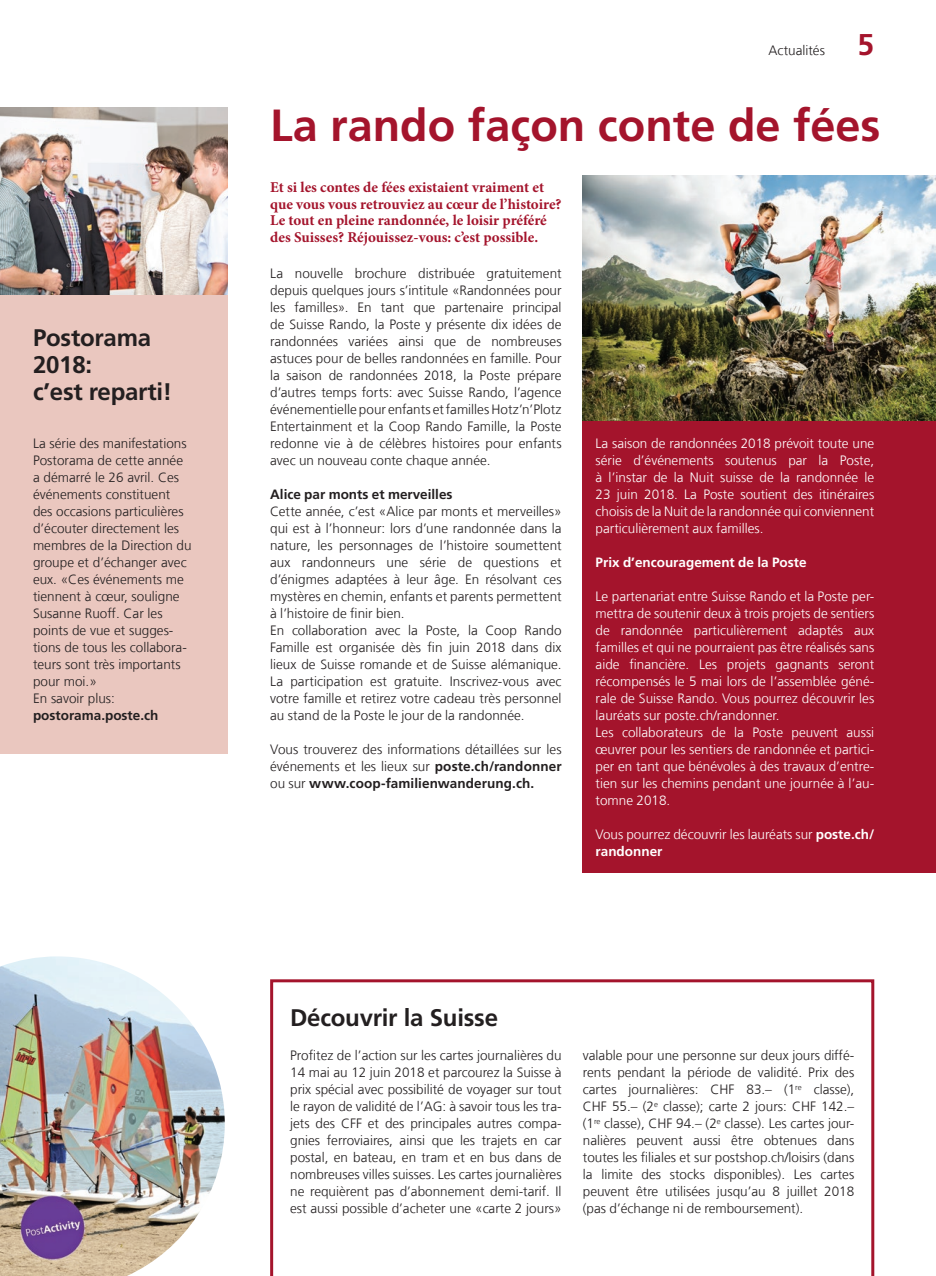
<style>
.page{position:relative;width:936px;height:1276px;background:#fff}
.page>*{position:absolute;margin:0;border:0;box-sizing:border-box;transform-origin:0 0}
.t1{font:700 45px "Frutiger LT Com";color:#a4142c}
.t2{font:700 30px "Frutiger LT Com";color:#a4142c}
.t3{font:700 24px/27px "Frutiger LT Com";letter-spacing:-.01em;color:#231f20}
.t4{font:700 15px/16.5px "Minion Pro";color:#a4142c}
.t5{font:300 13.5px/17px "Frutiger LT Com";color:#231f20;text-align:justify}
.t6{font:300 13.5px/17px "Frutiger LT Com";color:#fff}
.t7{font:700 13.5px "Frutiger LT Com";color:#231f20}
.t8{font:700 13.5px "Frutiger LT Com";color:#fff}
.s1{font-weight:700}
</style>
<div class="page">
<img style="left:583px;top:175px;width:352px;height:246px">
<div style="left:583px;top:421px;width:352px;height:452px;background:#a4142c"></div>
<svg style="left:270px;top:979px;width:604px;height:297px"></svg>
<img style="left:0;top:956px;width:225px;height:320px">
<div style="left:0;top:107px;width:227px;height:647px;background:#eac7bf"></div>
<img style="left:0;top:107px;width:227px;height:187px">
<h3 class="t3" style="left:33px;top:324px;width:141px">Postorama<br>2018:<br>c’est reparti!</h3>
<p class="t5" style="left:33px;top:434px;width:160px;text-align:left">La série des manifestations<br>Postorama de cette année a démarré le 26 avril. Ces événements constituent des occasions particulières d’écouter directement les membres de la Direction du groupe et d’échanger avec eux. «Ces événements me tiennent à cœur, souligne<br>Susanne Ruoff. Car les points de vue et sugges&shy;tions de tous les collabora&shy;teurs sont très importants pour moi.»<br>En savoir plus:</p>
<p class="t7" style="left:33px;top:707px;width:127px">postorama.poste.ch</p>
<p class="t5" style="left:768px;top:42px;width:58px">Actualités</p>
<h2 class="t2" style="left:857px;top:27px;width:18px">5</h2>
<h1 class="t1" style="left:270px;top:99px;width:612px">La rando façon conte de fées</h1>
<p class="t4" style="left:270px;top:179px;width:293px">Et si les contes de fées existaient vraiment et que vous vous retrouviez au cœur de l’histoire?<br>Le tout en pleine randonnée, le loisir préféré des Suisses? Réjouissez-vous: c’est possible.</p>
<p class="t5" style="left:270px;top:264px;width:293px">La nouvelle brochure distribuée gratuitement depuis quelques jours s’intitule «Randonnées pour les familles». En tant que partenaire principal de Suisse Rando, la Poste y présente dix idées de randonnées variées ainsi que de nombreuses astuces pour de belles randonnées en famille. Pour la saison de randonnées 2018, la Poste prépare d’autres temps forts: avec Suisse Rando, l’agence événementielle pour enfants et familles Hotz’n’Plotz Entertainment et la Coop Rando Famille, la Poste redonne vie à de célèbres histoires pour enfants avec un nouveau conte chaque année.</p>
<p class="t7" style="left:270px;top:486px;width:184px">Alice par monts et merveilles</p>
<p class="t5" style="left:270px;top:503px;width:293px;text-align:left">Cette année, c’est «Alice par monts et merveilles» qui est à l’honneur: lors d’une randonnée dans la nature, les personnages de l’histoire soumettent aux randonneurs une série de questions et d’énigmes adaptées à leur âge. En résolvant ces mystères en chemin, enfants et parents permettent à l’histoire de finir bien.<br>En collaboration avec la Poste, la Coop Rando Famille est organisée dès fin juin 2018 dans dix lieux de Suisse romande et de Suisse alémanique.<br>La participation est gratuite. Inscrivez-vous avec votre famille et retirez votre cadeau très personnel au stand de la Poste le jour de la randonnée.</p>
<p class="t5" style="left:270px;top:741px;width:293px">Vous trouverez des informations détaillées sur les événements et les lieux sur <span class="s1">poste.ch/randonner </span>ou sur <span class="s1">www.coop-familienwanderung.ch.</span></p>
<p class="t6" style="left:595px;top:434px;width:280px;text-align:justify">La saison de randonnées 2018 prévoit toute une série d’événements soutenus par la Poste, à l’instar de la Nuit suisse de la randonnée le 23 juin 2018. La Poste soutient des itinéraires choisis de la Nuit de la randonnée qui conviennent particulièrement aux familles.</p>
<p class="t8" style="left:595px;top:554px;width:212px">Prix d’encouragement de la Poste</p>
<p class="t6" style="left:595px;top:588px;width:280px">Le partenariat entre Suisse Rando et la Poste per&shy;mettra de soutenir deux à trois projets de sentiers de randonnée particulièrement adaptés aux familles et qui ne pourraient pas être réalisés sans aide financière. Les projets gagnants seront récompensés le 5 mai lors de l’assemblée géné&shy;rale de Suisse Rando. Vous pourrez découvrir les lauréats sur poste.ch/randonner.<br>Les collaborateurs de la Poste peuvent aussi œuvrer pour les sentiers de randonnée et partici&shy;per en tant que bénévoles à des travaux d’entre&shy;tien sur les chemins pendant une journée à l’au&shy;tomne 2018.</p>
<p class="t6" style="left:595px;top:826px;width:280px">Vous pourrez découvrir les lauréats sur <span class="s1">poste.ch/ randonner</span></p>
<h3 class="t3" style="left:290px;top:1004px;width:209px">Découvrir la Suisse</h3>
<p class="t5" style="left:290px;top:1047px;width:273px">Profitez de l’action sur les cartes journalières du 14 mai au 12 juin 2018 et parcourez la Suisse à prix spécial avec possibilité de voyager sur tout le rayon de validité de l’AG: à savoir tous les tra&shy;jets des CFF et des principales autres compa&shy;gnies ferroviaires, ainsi que les trajets en car postal, en bateau, en tram et en bus dans de nombreuses villes suisses. Les cartes journalières ne requièrent pas d’abonnement demi-tarif. Il est aussi possible d’acheter une «carte 2 jours»</p>
<p class="t5" style="left:583px;top:1047px;width:273px">valable pour une personne sur deux jours diffé&shy;rents pendant la période de validité. Prix des cartes journalières: CHF 83.– (1<sup>re</sup> classe), CHF 55.– (2<sup>e</sup> classe); carte 2 jours: CHF 142.– (1<sup>re</sup> classe), CHF 94.– (2<sup>e</sup> classe). Les cartes jour&shy;nalières peuvent aussi être obtenues dans toutes les filiales et sur postshop.ch/loisirs (dans la limite des stocks disponibles). Les cartes peuvent être utilisées jusqu’au 8 juillet 2018 (pas d’échange ni de remboursement).</p>
</div>
